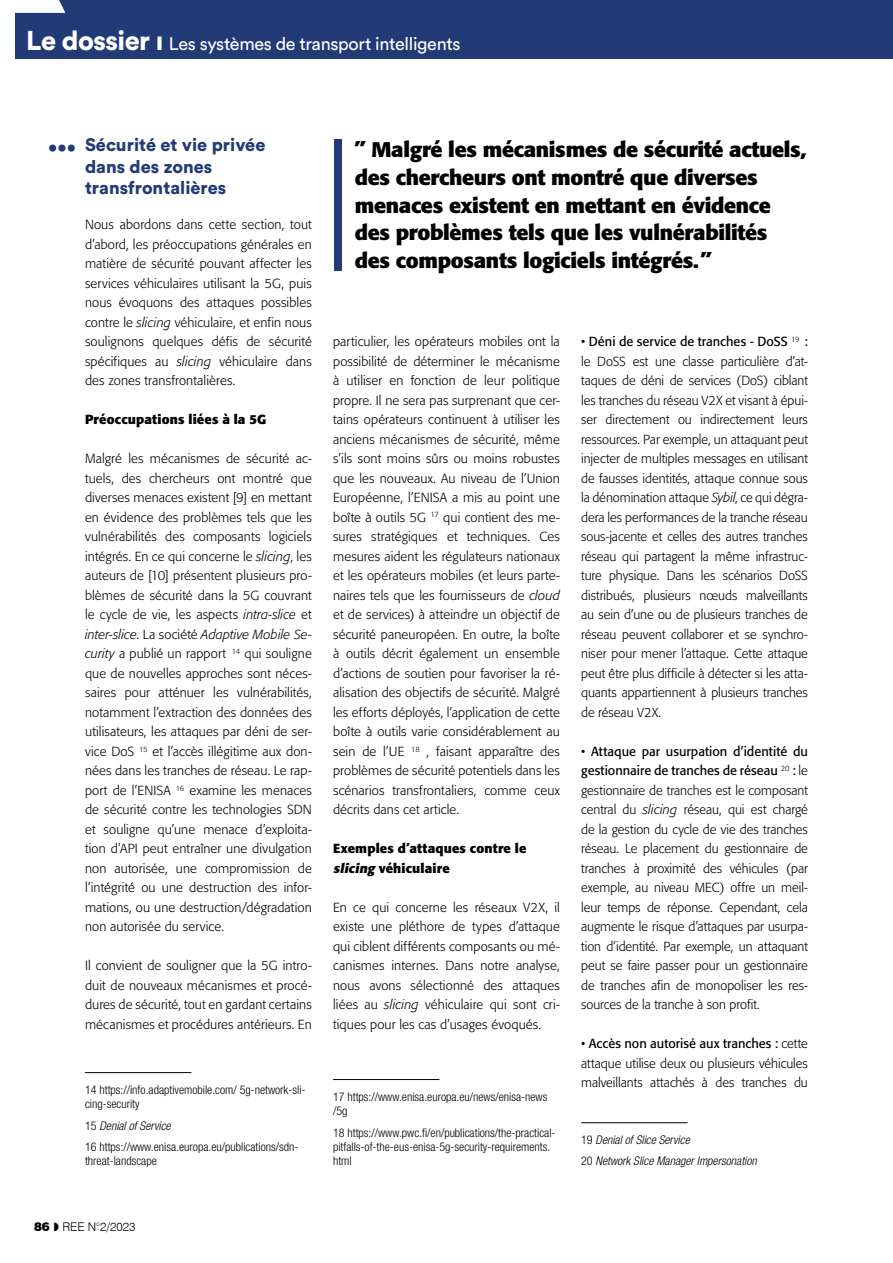
<style>
.page{position:relative;width:893px;height:1263px;background:#fff}
.page>*{position:absolute;margin:0;border:0;box-sizing:border-box;transform-origin:0 0}
.t1{font:900 45px "Austin";color:#223a76}
.Exergue_new{font:700 21px/27.8px "Formata";letter-spacing:-.015em;color:#000}
.Inter_Dossier_2{font:900 18px/21.6px "Circular Std";color:#223a76}
.t2{font:18px "Circular Std";letter-spacing:-.02em;color:#fff}
.Txt_Dossier{font:300 13.05px/19.5px "Formata";letter-spacing:.005em;color:#000;text-align:justify}
.Inter_2{font:700 13.05px/19.5px "Formata";letter-spacing:.015em;color:#000}
.Notes_bas_de_page{font:300 condensed 12px/14.4px "Helvetica Neue LT Pro";color:#000}
.Notes_bas_de_page-2{font:italic 300 condensed 12px "Helvetica Neue LT Pro";color:#000}
.t3{font:300 12px "Swiss 721 BT";color:#000}
.s1{font-weight:900;font-size:27px}
.s2{font-style:italic}
.s3{font-style:normal}
.s4{font-weight:400}
.s5{font-weight:900}
</style>
<div class="page">
<div style="left:0;top:0;width:893px;height:58px;background:#223a76"></div>
<svg style="left:15px;top:0;width:50px;height:13px"></svg>
<div style="left:0;top:0;width:15px;height:59px;background:#fff"></div>
<hr style="left:85px;top:1072px;width:106px;height:1px;background:#000">
<hr style="left:333px;top:1079px;width:106px;height:1px;background:#000">
<hr style="left:581px;top:1122px;width:106px;height:1px;background:#000">
<div style="left:334px;top:140px;width:8px;height:131px;background:#223a76"></div>
<p class="t2" style="left:26px;top:32px;width:436px"><span class="s1">Le dossier ı</span> Les systèmes de transport intelligents</p>
<p class="t1" style="left:48px;top:103px;width:29px">...</p>
<p class="Inter_Dossier_2" style="left:85px;top:134px;width:182px">Sécurité et vie privée dans des zones transfrontalières</p>
<p class="Txt_Dossier" style="left:85px;top:215px;width:228px">Nous abordons dans cette section, tout d’abord, les préoccupations générales en matière de sécurité pouvant affecter les services véhiculaires utilisant la 5G, puis nous évoquons des attaques possibles contre le <span class="s2">slicing</span> véhiculaire, et enfin nous soulignons quelques défis de sécurité spécifiques au <span class="s2">slicing</span> véhiculaire dans des zones transfrontalières.</p>
<p class="Inter_2" style="left:85px;top:410px;width:183px">Préoccupations liées à la 5G</p>
<p class="Txt_Dossier" style="left:85px;top:449px;width:228px">Malgré les mécanismes de sécurité ac&shy;tuels, des chercheurs ont montré que diverses menaces existent [9] en mettant en évidence des problèmes tels que les vulnérabilités des composants logiciels intégrés. En ce qui concerne le <span class="s2">slicing</span>, les auteurs de [10] présentent plusieurs pro&shy;blèmes de sécurité dans la 5G couvrant le cycle de vie, les aspects <span class="s2">intra-slice</span> et <span class="s2">inter-slice</span>. La société <span class="s2">Adaptive Mobile Se&shy;curity</span> a publié un rapport <sup>14</sup> qui souligne que de nouvelles approches sont néces&shy;saires pour atténuer les vulnérabilités, notamment l’extraction des données des utilisateurs, les attaques par déni de ser&shy;vice DoS <sup>15</sup> et l’accès illégitime aux don&shy;nées dans les tranches de réseau. Le rap&shy;port de l’ENISA <sup>16</sup> examine les menaces de sécurité contre les technologies SDN et souligne qu’une menace d’exploita&shy;tion d’API peut entraîner une divulgation non autorisée, une compromission de l’intégrité ou une destruction des infor&shy;mations, ou une destruction/dégradation non autorisée du service.</p>
<p class="Txt_Dossier" style="left:85px;top:956px;width:228px">Il convient de souligner que la 5G intro&shy;duit de nouveaux mécanismes et procé&shy;dures de sécurité, tout en gardant certains mécanismes et procédures antérieurs. En</p>
<p class="Notes_bas_de_page" style="left:85px;top:1082px;width:222px">14 https://info.adaptivemobile.com/ 5g-network-sli&shy;cing-security</p>
<p class="Notes_bas_de_page-2" style="left:85px;top:1118px;width:87px"><span class="s3">15</span> Denial of Service</p>
<p class="Notes_bas_de_page" style="left:85px;top:1139px;width:215px">16 https://www.enisa.europa.eu/publications/sdn&shy;threat-landscape</p>
<p class="Exergue_new" style="left:355px;top:136px;width:453px">” Malgré les mécanismes de sécurité actuels, des chercheurs ont montré que diverses menaces existent en mettant en évidence des problèmes tels que les vulnérabilités des composants logiciels intégrés.”</p>
<p class="Txt_Dossier" style="left:333px;top:332px;width:228px">particulier, les opérateurs mobiles ont la possibilité de déterminer le mécanisme à utiliser en fonction de leur politique propre. Il ne sera pas surprenant que cer&shy;tains opérateurs continuent à utiliser les anciens mécanismes de sécurité, même s’ils sont moins sûrs ou moins robustes que les nouveaux. Au niveau de l’Union Européenne, l’ENISA a mis au point une boîte à outils 5G <sup>17</sup> qui contient des me&shy;sures stratégiques et techniques. Ces mesures aident les régulateurs nationaux et les opérateurs mobiles (et leurs parte&shy;naires tels que les fournisseurs de <span class="s2">cloud </span>et de services) à atteindre un objectif de sécurité paneuropéen. En outre, la boîte à outils décrit également un ensemble d’actions de soutien pour favoriser la ré&shy;alisation des objectifs de sécurité. Malgré les efforts déployés, l’application de cette boîte à outils varie considérablement au sein de l’UE <sup>18</sup> , faisant apparaître des problèmes de sécurité potentiels dans les scénarios transfrontaliers, comme ceux décrits dans cet article.</p>
<p class="Inter_2" style="left:333px;top:839px;width:195px">Exemples d’attaques contre le <span class="s2">slicing</span> véhiculaire</p>
<p class="Txt_Dossier" style="left:333px;top:898px;width:228px">En ce qui concerne les réseaux V2X, il existe une pléthore de types d’attaque qui ciblent différents composants ou mé&shy;canismes internes. Dans notre analyse, nous avons sélectionné des attaques liées au <span class="s2">slicing</span> véhiculaire qui sont cri&shy;tiques pour les cas d’usages évoqués.</p>
<p class="Notes_bas_de_page" style="left:333px;top:1089px;width:216px">17 https://www.enisa.europa.eu/news/enisa-news /5g</p>
<p class="Notes_bas_de_page" style="left:333px;top:1125px;width:224px">18 https://www.pwc.fi/en/publications/the-practical&shy;pitfalls-of-the-eus-enisa-5g-security-requirements. html</p>
<p class="Txt_Dossier" style="left:581px;top:332px;width:228px">• <span class="s4">Déni de service de tranches - DoSS</span> <sup>19</sup> <span class="s4">: </span>le DoSS est une classe particulière d’at&shy;taques de déni de services (DoS) ciblant les tranches du réseau V2X et visant à épui&shy;ser directement ou indirectement leurs ressources. Par exemple, un attaquant peut injecter de multiples messages en utilisant de fausses identités, attaque connue sous la dénomination attaque <span class="s2">Sybil</span>, ce qui dégra&shy;dera les performances de la tranche réseau sous-jacente et celles des autres tranches réseau qui partagent la même infrastruc&shy;ture physique. Dans les scénarios DoSS distribués, plusieurs nœuds malveillants au sein d’une ou de plusieurs tranches de réseau peuvent collaborer et se synchro&shy;niser pour mener l’attaque. Cette attaque peut être plus difficile à détecter si les atta&shy;quants appartiennent à plusieurs tranches de réseau V2X.</p>
<p class="Txt_Dossier" style="left:581px;top:742px;width:228px">• <span class="s4">Attaque par usurpation d’identité du gestionnaire de tranches de réseau</span> <sup>20</sup> <span class="s4">:</span> le gestionnaire de tranches est le composant central du <span class="s2">slicing</span> réseau, qui est chargé de la gestion du cycle de vie des tranches réseau. Le placement du gestionnaire de tranches à proximité des véhicules (par exemple, au niveau MEC) offre un meil&shy;leur temps de réponse. Cependant, cela augmente le risque d’attaques par usurpa&shy;tion d’identité. Par exemple, un attaquant peut se faire passer pour un gestionnaire de tranches afin de monopoliser les res&shy;sources de la tranche à son profit.</p>
<p class="Txt_Dossier" style="left:581px;top:1034px;width:228px">• <span class="s4">Accès non autorisé aux tranches :</span> cette attaque utilise deux ou plusieurs véhicules malveillants attachés à des tranches du</p>
<p class="Notes_bas_de_page-2" style="left:581px;top:1133px;width:110px"><span class="s3">19</span> Denial of Slice Service</p>
<p class="Notes_bas_de_page-2" style="left:581px;top:1154px;width:177px"><span class="s3">20</span> Network Slice Manager Impersonation</p>
<p class="t3" style="left:34px;top:1220px;width:103px"><span class="s5">86</span> ◗ REE N°2/2023</p>
</div>
